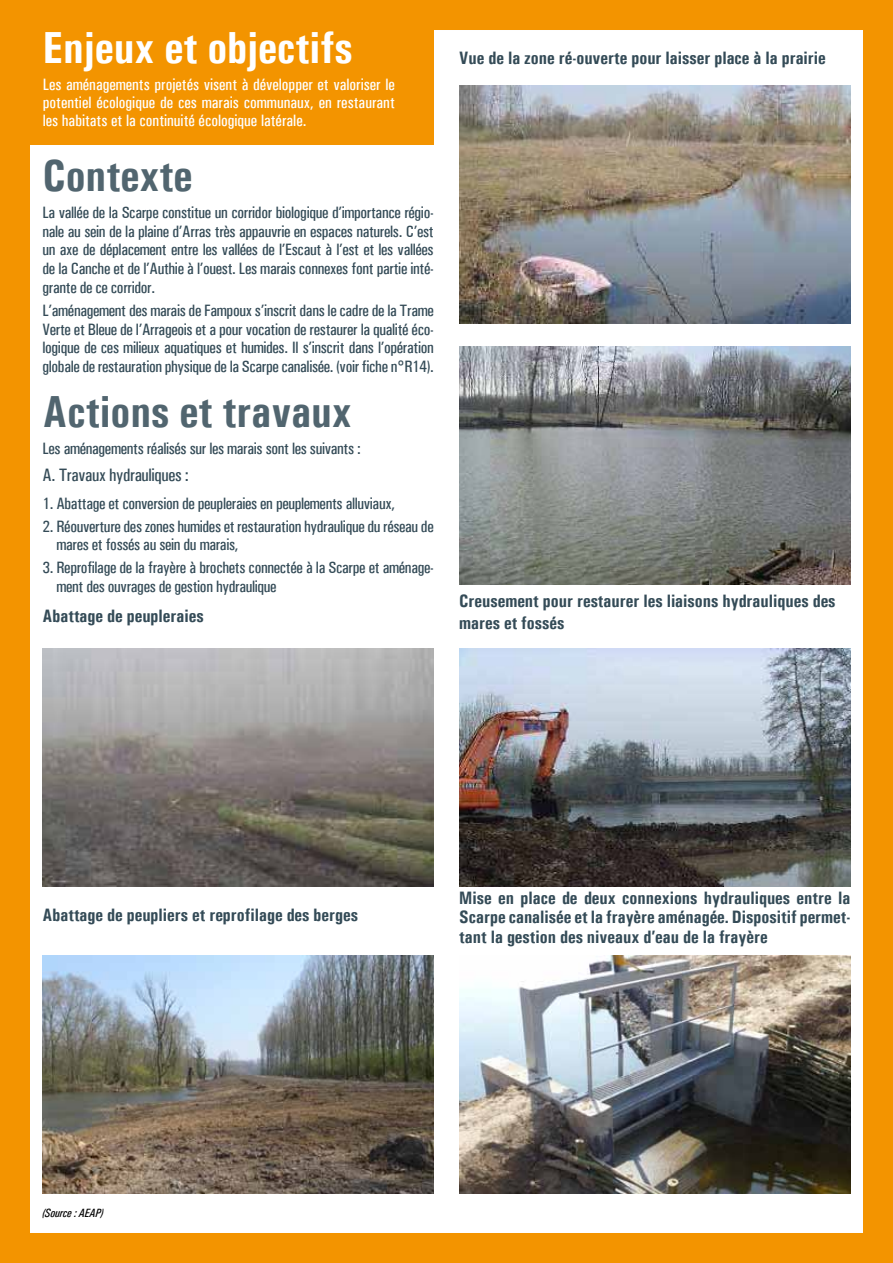
<style>
.page{position:relative;width:893px;height:1263px;background:#fff}
.page>*{position:absolute;margin:0;border:0;box-sizing:border-box;transform-origin:0 0}
.t1{font:700 45px "Univers Condensed";color:#51656f}
.t2{font:700 45px "Univers Condensed";color:#fff}
.t3{font:700 18px/19.5px "Univers Condensed";color:#344b57}
.t4{font:500 18px "Univers Condensed";letter-spacing:-.02em;color:#344b57}
.t5{font:500 16.5px/18.8px "Univers Condensed";letter-spacing:-.02em;color:#344b57;text-align:justify}
.t6{font:500 16.5px/18px "Univers Condensed";color:#fff;text-align:justify}
.t7{font:italic 500 12px "Univers Condensed";letter-spacing:-.02em;color:#000}
</style>
<div class="page">
<div style="left:0;top:0;width:893px;height:1263px;border:30px solid #f39400"></div>
<div style="left:30px;top:26px;width:403px;height:119px;background:#f39400"></div>
<img style="left:43px;top:648px;width:391px;height:239px">
<img style="left:43px;top:956px;width:391px;height:238px">
<img style="left:459px;top:956px;width:391px;height:238px">
<img style="left:459px;top:85px;width:391px;height:238px">
<img style="left:459px;top:347px;width:391px;height:238px">
<img style="left:459px;top:648px;width:391px;height:239px">
<h1 class="t2" style="left:43px;top:20px;width:312px">Enjeux et objectifs</h1>
<p class="t6" style="left:43px;top:75px;width:354px">Les aménagements projetés visent à développer et valoriser le potentiel écologique de ces marais communaux, en restaurant les habitats et la continuité écologique latérale.</p>
<h1 class="t1" style="left:43px;top:148px;width:152px">Contexte</h1>
<p class="t5" style="left:43px;top:203px;width:393px">La vallée de la Scarpe constitue un corridor biologique d’importance régio&shy;nale au sein de la plaine d’Arras très appauvrie en espaces naturels. C’est un axe de déplacement entre les vallées de l’Escaut à l’est et les vallées de la Canche et de l’Authie à l’ouest. Les marais connexes font partie inté&shy;grante de ce corridor.</p>
<p class="t5" style="left:43px;top:301px;width:393px">L’aménagement des marais de Fampoux s’inscrit dans le cadre de la Trame Verte et Bleue de l’Arrageois et a pour vocation de restaurer la qualité éco&shy;logique de ces milieux aquatiques et humides. Il s’inscrit dans l’opération globale de restauration physique de la Scarpe canalisée. (voir fiche n°R14).</p>
<h1 class="t1" style="left:43px;top:384px;width:311px">Actions et travaux</h1>
<p class="t5" style="left:43px;top:439px;width:320px">Les aménagements réalisés sur les marais sont les suivants :</p>
<p class="t4" style="left:43px;top:465px;width:148px">A. Travaux hydrauliques :</p>
<p class="t5" style="left:43px;top:494px;width:354px">1. Abattage et conversion de peupleraies en peuplements alluviaux,</p>
<p class="t5" style="left:56px;top:517px;width:379px;text-indent:-14px">2. Réouverture des zones humides et restauration hydraulique du réseau de mares et fossés au sein du marais,</p>
<p class="t5" style="left:56px;top:558px;width:379px;text-indent:-14px">3. Reprofilage de la frayère à brochets connectée à la Scarpe et aménage&shy;ment des ouvrages de gestion hydraulique</p>
<p class="t3" style="left:43px;top:606px;width:163px">Abattage de peupleraies</p>
<p class="t3" style="left:459px;top:48px;width:368px">Vue de la zone ré-ouverte pour laisser place à la prairie</p>
<p class="t3" style="left:459px;top:590px;width:378px;line-height:21.6px">Creusement pour restaurer les liaisons hydrauliques des mares et fossés</p>
<p class="t3" style="left:43px;top:905px;width:317px">Abattage de peupliers et reprofilage des berges</p>
<p class="t3" style="left:459px;top:888px;width:393px;text-align:justify">Mise en place de deux connexions hydrauliques entre la Scarpe canalisée et la frayère aménagée. Dispositif permet&shy;tant la gestion des niveaux d’eau de la frayère</p>
<p class="t7" style="left:43px;top:1206px;width:62px">(Source : AEAP)</p>
</div>
